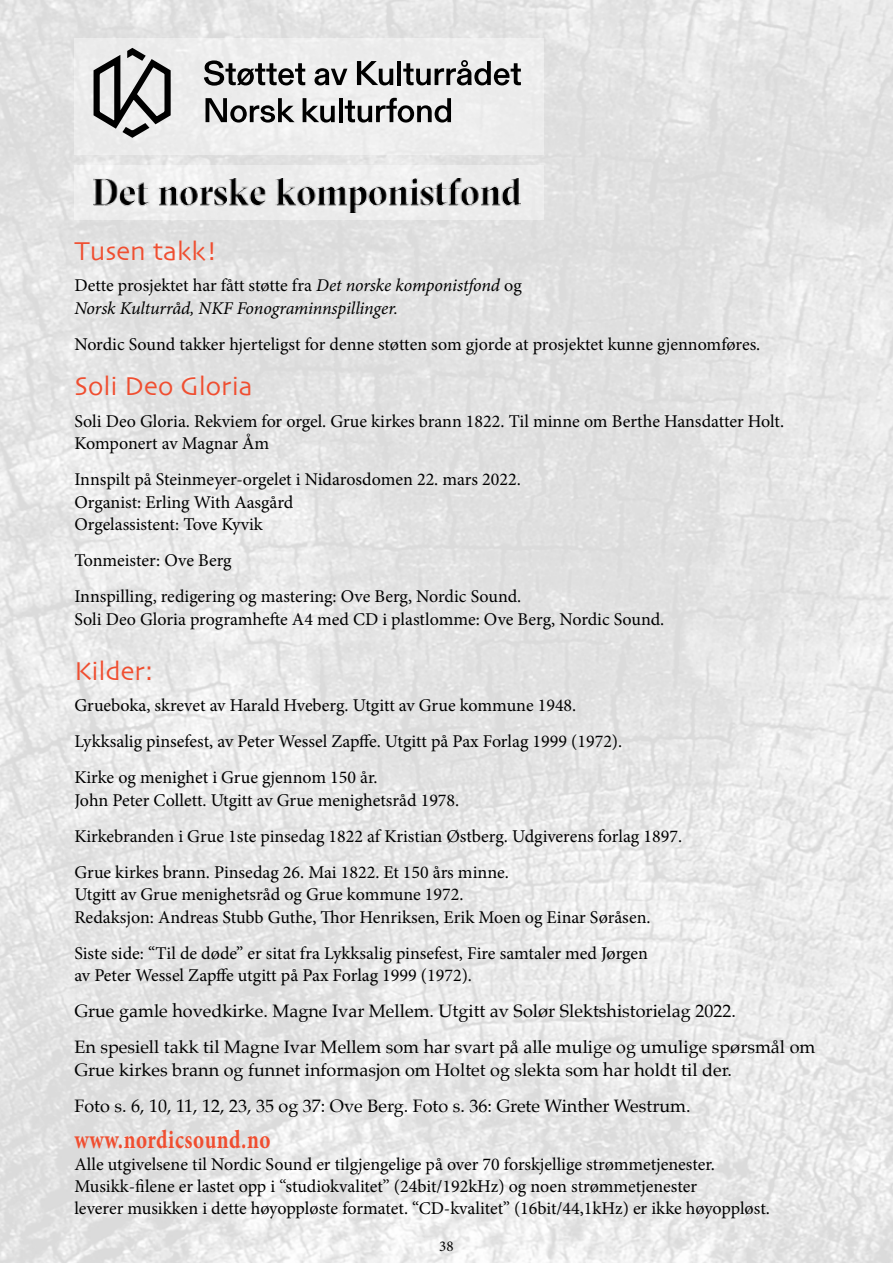
<style>
.page{position:relative;width:893px;height:1263px;background:#fff}
.page>*{position:absolute;margin:0;border:0;box-sizing:border-box;transform-origin:0 0}
.t1{font:27px "Skia";color:#f04e30}
.t2{font:700 26.25px "Minion Pro";letter-spacing:.025em;color:#f04e30;scale:.8 1}
.t3{font:18px/22.5px "Minion Pro";color:#000}
.t4{font:18px/36px "Palatino";color:#000}
.t5{font:italic 18px/22.5px "Minion Pro";letter-spacing:-.01em;color:#000}
.t6{font:15px "Minion Pro";color:#000}
.s1{font-style:normal}
</style>
<div class="page">
<img style="left:0;top:0;width:893px;height:1263px">
<div style="left:74px;top:38px;width:470px;height:116px;background:#ededed"></div>
<svg style="left:204px;top:60px;width:101px;height:26px"></svg>
<svg style="left:314px;top:68px;width:33px;height:17px"></svg>
<svg style="left:357px;top:61px;width:36px;height:24px"></svg>
<hr style="left:397px;top:61px;width:4px;height:24px;background:#000">
<svg style="left:403px;top:60px;width:118px;height:25px"></svg>
<svg style="left:206px;top:98px;width:89px;height:25px"></svg>
<svg style="left:303px;top:98px;width:32px;height:25px"></svg>
<hr style="left:339px;top:98px;width:3px;height:24px;background:#000">
<svg style="left:345px;top:98px;width:106px;height:25px"></svg>
<svg style="left:94px;top:48px;width:77px;height:90px"></svg>
<div style="left:74px;top:165px;width:470px;height:55px;background:#ededed"></div>
<img style="left:94px;top:178px;width:427px;height:34px">
<h1 class="t1" style="left:74px;top:235px;width:145px">Tusen takk!</h1>
<p class="t5" style="left:74px;top:274px;width:449px"><span class="s1">Dette prosjektet har fått støtte fra</span> Det norske komponistfond <span class="s1">og<br></span>Norsk Kulturråd, NKF Fonograminnspillinger.</p>
<p class="t3" style="left:74px;top:333px;width:687px">Nordic Sound takker hjerteligst for denne støtten som gjorde at prosjektet kunne gjennomføres.</p>
<h1 class="t1" style="left:74px;top:370px;width:180px">Soli Deo Gloria</h1>
<p class="t3" style="left:74px;top:410px;width:711px">Soli Deo Gloria. Rekviem for orgel. Grue kirkes brann 1822. Til minne om Berthe Hansdatter Holt.<br>Komponert av Magnar Åm</p>
<p class="t3" style="left:74px;top:469px;width:448px">Innspilt på Steinmeyer-orgelet i Nidarosdomen 22. mars 2022.<br>Organist: Erling With Aasgård<br>Orgelassistent: Tove Kyvik</p>
<p class="t3" style="left:74px;top:543px;width:448px;line-height:36px">Tonmeister: Ove Berg<br>Innspilling, redigering og mastering: Ove Berg, Nordic Sound.</p>
<p class="t3" style="left:74px;top:608px;width:591px">Soli Deo Gloria programhefte A4 med CD i plastlomme: Ove Berg, Nordic Sound.</p>
<h1 class="t1" style="left:74px;top:655px;width:81px">Kilder:</h1>
<p class="t3" style="left:74px;top:688px;width:549px;line-height:36px">Grueboka, skrevet av Harald Hveberg. Utgitt av Grue kommune 1948.<br>Lykksalig pinsefest, av Peter Wessel Zapffe. Utgitt på Pax Forlag 1999 (1972).<br>Kirke og menighet i Grue gjennom 150 år.</p>
<p class="t3" style="left:74px;top:782px;width:609px;line-height:36px">John Peter Collett. Utgitt av Grue menighetsråd 1978.<br>Kirkebranden i Grue 1ste pinsedag 1822 af Kristian Østberg. Udgiverens forlag 1897.<br>Grue kirkes brann. Pinsedag 26. Mai 1822. Et 150 års minne.</p>
<p class="t3" style="left:74px;top:883px;width:578px">Utgitt av Grue menighetsråd og Grue kommune 1972.<br>Redaksjon: Andreas Stubb Guthe, Thor Henriksen, Erik Moen og Einar Søråsen.</p>
<p class="t3" style="left:74px;top:942px;width:575px">Siste side: “Til de døde” er sitat fra Lykksalig pinsefest, Fire samtaler med Jørgen av Peter Wessel Zapffe utgitt på Pax Forlag 1999 (1972).</p>
<p class="t4" style="left:74px;top:993px;width:742px">Grue gamle hovedkirke. Magne Ivar Mellem. Utgitt av Solør Slektshistorielag 2022.<br>En spesiell takk til Magne Ivar Mellem som har svart på alle mulige og umulige spørsmål om</p>
<p class="t4" style="left:74px;top:1052px;width:659px">Grue kirkes brann og funnet informasjon om Holtet og slekta som har holdt til der.<br>Foto s. 6, 10, 11, 12, 23, 35 og 37: Ove Berg. Foto s. 36: Grete Winther Westrum.</p>
<h2 class="t2" style="left:74px;top:1121px;width:247px">www.nordicsound.no</h2>
<p class="t3" style="left:74px;top:1154px;width:697px;line-height:21.6px">Alle utgivelsene til Nordic Sound er tilgjengelige på over 70 forskjellige strømmetjenester.<br>Musikk-filene er lastet opp i “studiokvalitet” (24bit/192kHz) og noen strømmetjenester<br>leverer musikken i dette høyoppløste formatet. “CD-kvalitet” (16bit/44,1kHz) er ikke høyoppløst.</p>
<p class="t6" style="left:439px;top:1236px;width:16px">38</p>
</div>
